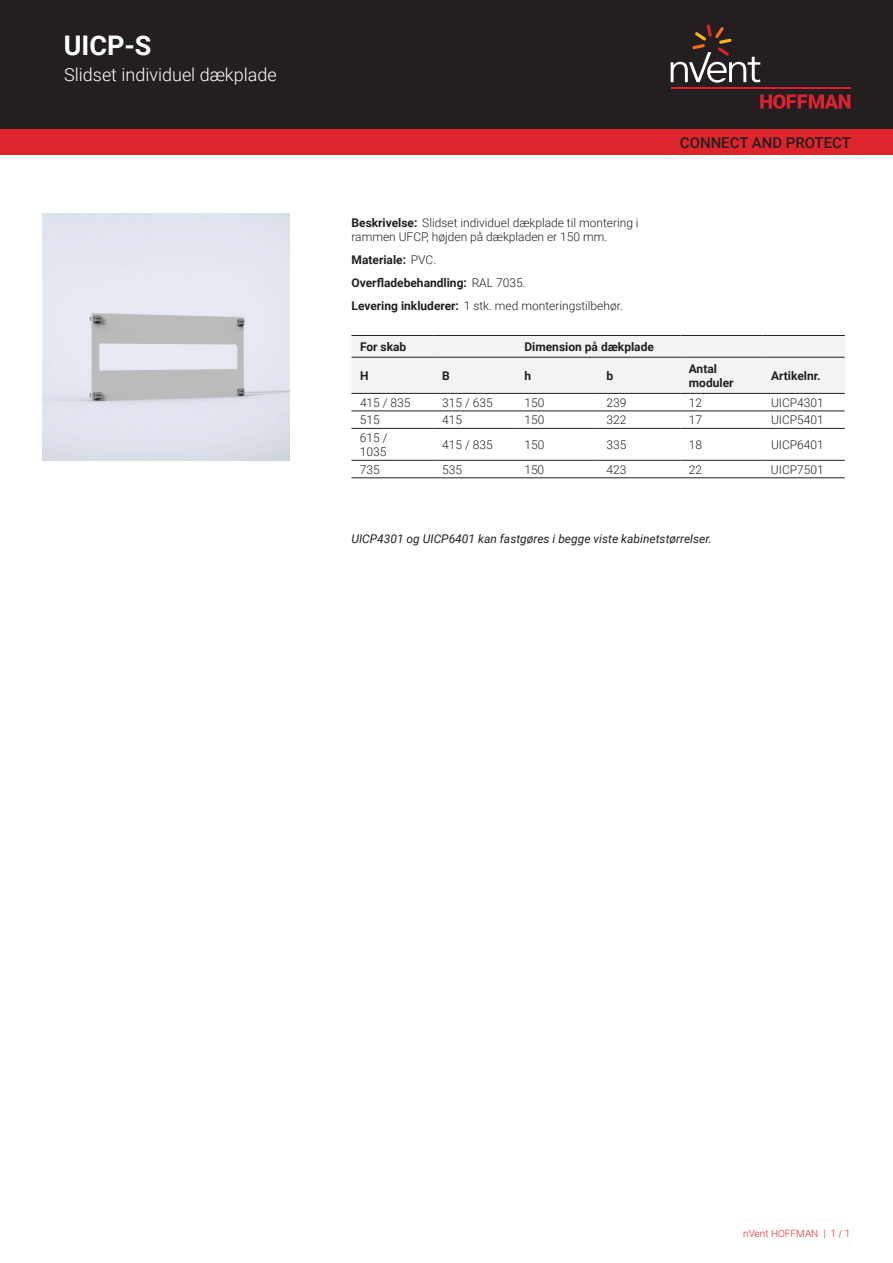
<style>
.page{position:relative;width:893px;height:1263px;background:#fff}
.page>*{position:absolute;margin:0;border:0;box-sizing:border-box;transform-origin:0 0}
.t1{font:700 27px "Roboto";color:#fff}
.t2{font:300 18px "Roboto";color:#fff}
.t3{font:500 15px "Roboto";color:#231f20}
.t4{font:300 12px/14.4px "Roboto";color:#231f20}
.t5{font:700 12px/23px "Roboto";color:#231f20}
.t6{font:italic 12px "Roboto";color:#231f20}
.t7{font:300 10.05px "Roboto";color:#de252e}
.s1{font-weight:700}
.s2{font-weight:300}
</style>
<div class="page">
<div style="left:0;top:0;width:893px;height:129px;background:#231f20"></div>
<svg style="left:760px;top:94px;width:90px;height:15px"></svg>
<hr style="left:671px;top:88px;width:179px;height:1px;background:#db2230">
<svg style="left:671px;top:24px;width:89px;height:59px"></svg>
<div style="left:0;top:129px;width:893px;height:26px;background:#de252e"></div>
<div style="left:351px;top:336px;width:494px;height:57px;background:#f2f3f4"></div>
<hr style="left:351px;top:335px;width:83px;height:1px;background:#231f20">
<hr style="left:434px;top:335px;width:82px;height:1px;background:#231f20">
<hr style="left:516px;top:335px;width:82px;height:1px;background:#231f20">
<hr style="left:598px;top:335px;width:82px;height:1px;background:#231f20">
<hr style="left:680px;top:335px;width:83px;height:1px;background:#231f20">
<hr style="left:763px;top:335px;width:82px;height:1px;background:#231f20">
<hr style="left:351px;top:411px;width:83px;height:1px;background:#231f20">
<hr style="left:434px;top:411px;width:82px;height:1px;background:#231f20">
<hr style="left:516px;top:411px;width:82px;height:1px;background:#231f20">
<hr style="left:598px;top:411px;width:82px;height:1px;background:#231f20">
<hr style="left:680px;top:411px;width:83px;height:1px;background:#231f20">
<hr style="left:763px;top:411px;width:82px;height:1px;background:#231f20">
<hr style="left:351px;top:428px;width:83px;height:1px;background:#231f20">
<hr style="left:434px;top:428px;width:82px;height:1px;background:#231f20">
<hr style="left:516px;top:428px;width:82px;height:1px;background:#231f20">
<hr style="left:598px;top:428px;width:82px;height:1px;background:#231f20">
<hr style="left:680px;top:428px;width:83px;height:1px;background:#231f20">
<hr style="left:763px;top:428px;width:82px;height:1px;background:#231f20">
<hr style="left:351px;top:460px;width:83px;height:1px;background:#231f20">
<hr style="left:434px;top:460px;width:82px;height:1px;background:#231f20">
<hr style="left:516px;top:460px;width:82px;height:1px;background:#231f20">
<hr style="left:598px;top:460px;width:82px;height:1px;background:#231f20">
<hr style="left:680px;top:460px;width:83px;height:1px;background:#231f20">
<hr style="left:763px;top:460px;width:82px;height:1px;background:#231f20">
<hr style="left:351px;top:478px;width:83px;height:1px;background:#231f20">
<hr style="left:434px;top:478px;width:82px;height:1px;background:#231f20">
<hr style="left:516px;top:478px;width:82px;height:1px;background:#231f20">
<hr style="left:598px;top:478px;width:82px;height:1px;background:#231f20">
<hr style="left:680px;top:478px;width:83px;height:1px;background:#231f20">
<hr style="left:763px;top:478px;width:82px;height:1px;background:#231f20">
<hr style="left:351px;top:357px;width:83px;height:1px;background:#231f20">
<hr style="left:434px;top:357px;width:82px;height:1px;background:#231f20">
<hr style="left:516px;top:357px;width:82px;height:1px;background:#231f20">
<hr style="left:598px;top:357px;width:82px;height:1px;background:#231f20">
<hr style="left:680px;top:357px;width:83px;height:1px;background:#231f20">
<hr style="left:763px;top:357px;width:82px;height:1px;background:#231f20">
<hr style="left:351px;top:393px;width:83px;height:1px;background:#231f20">
<hr style="left:434px;top:393px;width:82px;height:1px;background:#231f20">
<hr style="left:516px;top:393px;width:82px;height:1px;background:#231f20">
<hr style="left:598px;top:393px;width:82px;height:1px;background:#231f20">
<hr style="left:680px;top:393px;width:83px;height:1px;background:#231f20">
<hr style="left:763px;top:393px;width:82px;height:1px;background:#231f20">
<img style="left:43px;top:213px;width:246px;height:247px">
<h1 class="t1" style="left:64px;top:27px;width:89px">UICP-S</h1>
<h2 class="t2" style="left:64px;top:62px;width:214px">Slidset individuel dækplade</h2>
<p class="t3" style="left:680px;top:132px;width:173px">CONNECT AND PROTECT</p>
<p class="t4" style="left:351px;top:215px;width:289px"><span class="s1">Beskrivelse:</span> Slidset individuel dækplade til montering i rammen UFCP, højden på dækpladen er 150 mm.</p>
<p class="t5" style="left:351px;top:248px;width:273px">Materiale: <span class="s2">PVC.<br></span>Overfladebehandling: <span class="s2">RAL 7035.<br></span>Levering inkluderer: <span class="s2">1 stk. med monteringstilbehør.</span></p>
<p class="t5" style="left:360px;top:335px;width:48px">For skab</p>
<p class="t5" style="left:524px;top:335px;width:131px">Dimension på dækplade</p>
<p class="t5" style="left:360px;top:364px;width:10px">H</p>
<p class="t5" style="left:442px;top:364px;width:9px">B</p>
<p class="t5" style="left:524px;top:364px;width:8px">h</p>
<p class="t5" style="left:607px;top:364px;width:8px">b</p>
<p class="t5" style="left:689px;top:361px;width:46px;line-height:14.4px">Antal moduler</p>
<p class="t5" style="left:771px;top:364px;width:51px">Artikelnr.</p>
<p class="t4" style="left:360px;top:395px;width:52px">415 / 835</p>
<p class="t4" style="left:442px;top:395px;width:52px">315 / 635</p>
<p class="t4" style="left:524px;top:395px;width:21px">150</p>
<p class="t4" style="left:607px;top:395px;width:21px">239</p>
<p class="t4" style="left:689px;top:395px;width:15px">12</p>
<p class="t4" style="left:771px;top:395px;width:54px">UICP4301</p>
<p class="t4" style="left:360px;top:412px;width:21px">515</p>
<p class="t4" style="left:442px;top:412px;width:21px">415</p>
<p class="t4" style="left:524px;top:412px;width:21px">150</p>
<p class="t4" style="left:607px;top:412px;width:21px">322</p>
<p class="t4" style="left:689px;top:412px;width:15px">17</p>
<p class="t4" style="left:771px;top:412px;width:54px">UICP5401</p>
<p class="t4" style="left:360px;top:430px;width:29px">615 /<br>1035</p>
<p class="t4" style="left:442px;top:437px;width:52px">415 / 835</p>
<p class="t4" style="left:524px;top:437px;width:21px">150</p>
<p class="t4" style="left:607px;top:437px;width:21px">335</p>
<p class="t4" style="left:689px;top:437px;width:15px">18</p>
<p class="t4" style="left:771px;top:437px;width:54px">UICP6401</p>
<p class="t4" style="left:360px;top:462px;width:21px">735</p>
<p class="t4" style="left:442px;top:462px;width:21px">535</p>
<p class="t4" style="left:524px;top:462px;width:21px">150</p>
<p class="t4" style="left:607px;top:462px;width:21px">423</p>
<p class="t4" style="left:689px;top:462px;width:15px">22</p>
<p class="t4" style="left:771px;top:462px;width:54px">UICP7501</p>
<p class="t6" style="left:351px;top:530px;width:362px">UICP4301 og UICP6401 kan fastgøres i begge viste kabinetstørrelser.</p>
<p class="t7" style="left:743px;top:1226px;width:109px">nVent HOFFMAN | 1 / 1</p>
</div>
